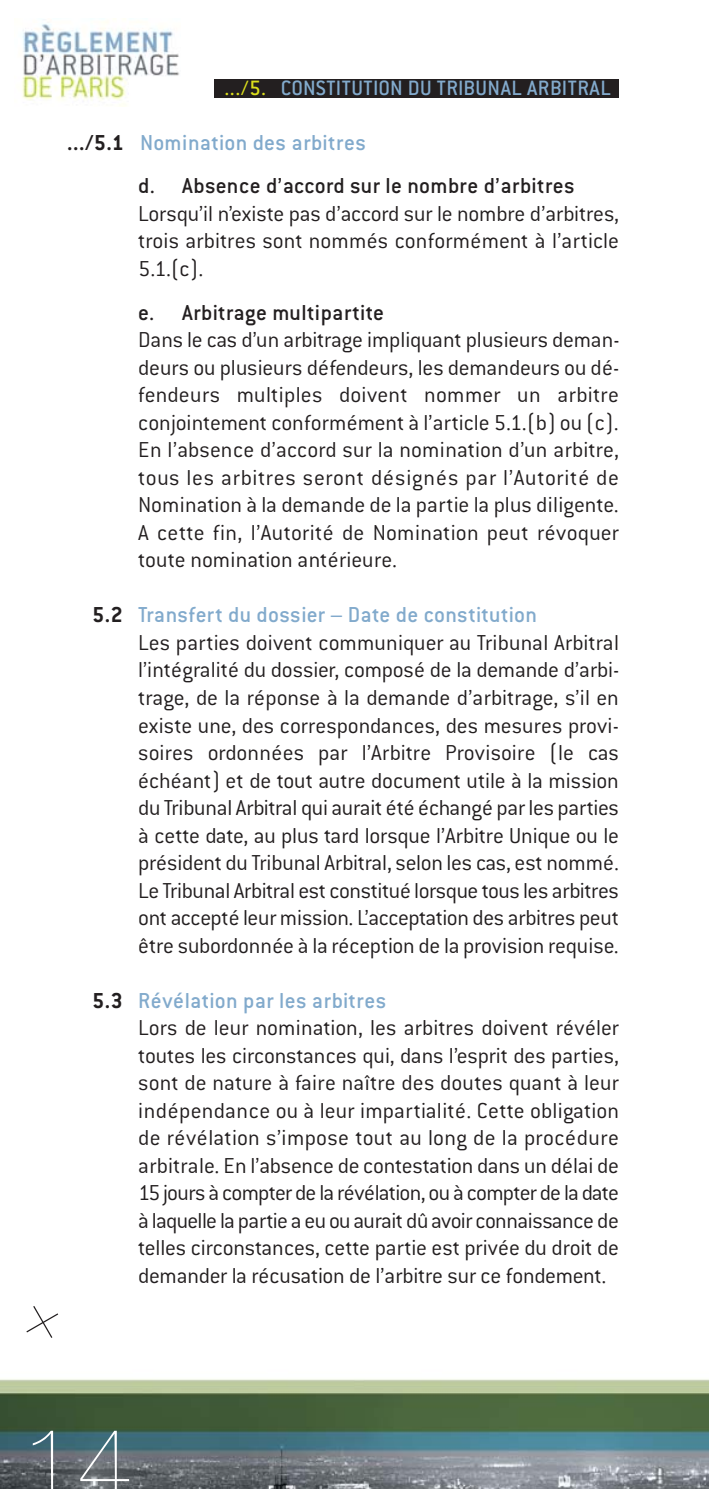
<style>
.page{position:relative;width:709px;height:1489px;background:#fff}
.page>*{position:absolute;margin:0;border:0;box-sizing:border-box;transform-origin:0 0}
.t1{font:200 100px "Helvetica Neue";color:#fff}
.t2{font:300 23.75px/27.5px "Conduit ITC";letter-spacing:-.005em;color:#231f20;text-align:justify}
.t3{font:500 23.75px "Conduit ITC";letter-spacing:.01em;color:#231f20}
.t4{font:500 23.75px "Conduit ITC";letter-spacing:.015em;color:#82aacc}
.t5{font:700 23.75px "Conduit ITC";color:#231f20}
.t6{font:500 22.75px "Conduit ITC";letter-spacing:.015em;color:#82aacc}
.s1{color:#dcdf1c}
.s2{font-weight:700}
.s3{font-weight:500;color:#82aacc}
</style>
<div class="page">
<img style="left:0;top:1379px;width:709px;height:109px">
<img style="left:22px;top:21px;width:158px;height:86px">
<div style="left:215px;top:79px;width:404px;height:19px;background:#231f20"></div>
<svg style="left:26px;top:1306px;width:33px;height:32px"></svg>
<p class="t6" style="left:224px;top:81px;width:388px"><span class="s1">.../5.</span> CONSTITUTION DU TRIBUNAL ARBITRAL</p>
<p class="t4" style="left:140px;top:135px;width:227px">Nomination des arbitres</p>
<p class="t3" style="left:138px;top:178px;width:438px">d. Absence d’accord sur le nombre d’arbitres</p>
<p class="t2" style="left:138px;top:202px;width:482px">Lorsqu’il n’existe pas d’accord sur le nombre d’arbitres, trois arbitres sont nommés conformément à l’article 5.1.(c).</p>
<p class="t3" style="left:138px;top:305px;width:247px">e. Arbitrage multipartite</p>
<p class="t2" style="left:138px;top:329px;width:483px">Dans le cas d’un arbitrage impliquant plusieurs deman&shy;deurs ou plusieurs défendeurs, les demandeurs ou dé&shy;fendeurs multiples doivent nommer un arbitre conjointement conformément à l’article 5.1.(b) ou (c).<br>En l’absence d’accord sur la nomination d’un arbitre, tous les arbitres seront désignés par l’Autorité de Nomination à la demande de la partie la plus diligente.<br>A cette fin, l’Autorité de Nomination peut révoquer toute nomination antérieure.</p>
<p class="t2" style="left:138px;top:604px;width:482px;text-align:left;text-indent:-46px"><span class="s2">5.2</span> <span class="s3">Transfert du dossier – Date de constitution<br></span>Les parties doivent communiquer au Tribunal Arbitral l’intégralité du dossier, composé de la demande d’arbi&shy;trage, de la réponse à la demande d’arbitrage, s’il en existe une, des correspondances, des mesures provi&shy;soires ordonnées par l’Arbitre Provisoire (le cas échéant) et de tout autre document utile à la mission du Tribunal Arbitral qui aurait été échangé par les parties à cette date, au plus tard lorsque l’Arbitre Unique ou le président du Tribunal Arbitral, selon les cas, est nommé.<br>Le Tribunal Arbitral est constitué lorsque tous les arbitres ont accepté leur mission. L’acceptation des arbitres peut être subordonnée à la réception de la provision requise.</p>
<p class="t2" style="left:138px;top:989px;width:482px;text-align:left;text-indent:-46px"><span class="s2">5.3</span> <span class="s3">Révélation par les arbitres<br></span>Lors de leur nomination, les arbitres doivent révéler toutes les circonstances qui, dans l’esprit des parties, sont de nature à faire naître des doutes quant à leur indépendance ou à leur impartialité. Cette obligation de révélation s’impose tout au long de la procédure arbitrale. En l’absence de contestation dans un délai de 15 jours à compter de la révélation, ou à compter de la date à laquelle la partie a eu ou aurait dû avoir connaissance de telles circonstances, cette partie est privée du droit de demander la récusation de l’arbitre sur ce fondement.</p>
<p class="t5" style="left:67px;top:134px;width:58px">.../5.1</p>
<h1 class="t1" style="left:21px;top:1427px;width:113px">14</h1>
</div>
